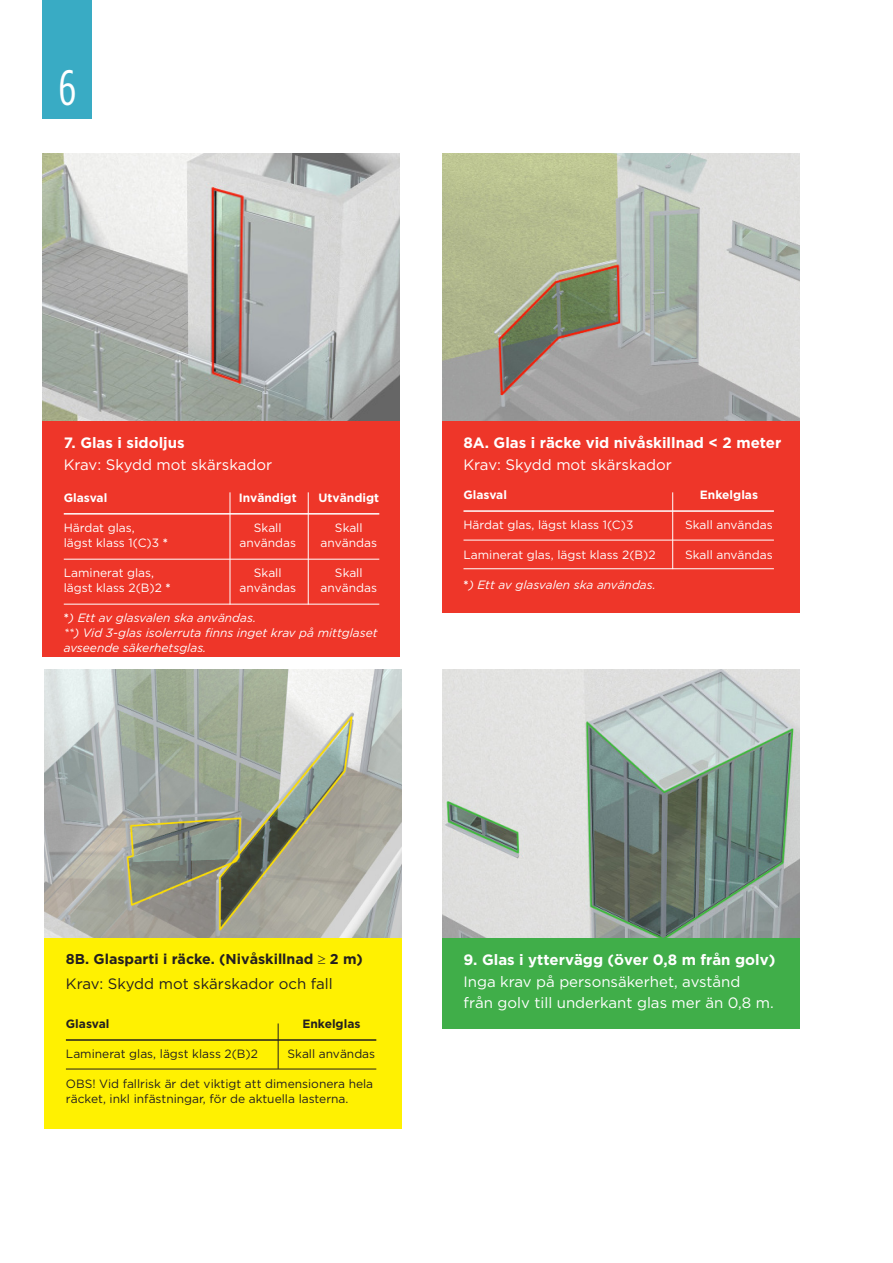
<style>
.page{position:relative;width:893px;height:1263px;background:#fff}
.page>*{position:absolute;margin:0;border:0;box-sizing:border-box;transform-origin:0 0}
.t1{font:49.95px "Gotham Cond";color:#fff}
.t2{font:15px "Gotham";color:#fff}
.t3{font:700 15px "Gotham";color:#fff}
.t4{font:15px "Gotham";color:#231f20}
.t5{font:700 14.25px "Gotham";color:#231f20}
.t6{font:12px "Gotham";color:#fff}
.t7{font:12px/15px "Gotham";color:#231f20}
.t8{font:italic 12px "Gotham";color:#fff}
.t9{font:700 12px "Gotham";color:#fff}
.t10{font:700 12px "Gotham";color:#231f20}
.s1{font-weight:700}
.s2{font-weight:700;font-style:normal}
</style>
<div class="page">
<div style="left:43px;top:421px;width:357px;height:236px;background:#ee3629"></div>
<div style="left:442px;top:421px;width:357px;height:191px;background:#ee3629"></div>
<div style="left:45px;top:937px;width:357px;height:192px;background:#fff101"></div>
<div style="left:442px;top:937px;width:357px;height:92px;background:#40ae49"></div>
<div style="left:43px;top:0;width:49px;height:119px;background:#39abc4"></div>
<img style="left:43px;top:153px;width:357px;height:268px">
<img style="left:442px;top:670px;width:357px;height:268px">
<img style="left:45px;top:670px;width:357px;height:268px">
<hr style="left:66px;top:1039px;width:310px;height:2px;background:#231f20">
<hr style="left:66px;top:1069px;width:310px;height:1px;background:#231f20">
<img style="left:442px;top:153px;width:357px;height:268px">
<hr style="left:463px;top:510px;width:311px;height:2px;background:#fff">
<hr style="left:463px;top:540px;width:311px;height:1px;background:#fff">
<hr style="left:463px;top:568px;width:311px;height:1px;background:#fff">
<hr style="left:672px;top:492px;width:1px;height:77px;background:#fff">
<hr style="left:278px;top:1023px;width:1px;height:46px;background:#231f20">
<hr style="left:64px;top:513px;width:315px;height:2px;background:#fff">
<hr style="left:64px;top:559px;width:315px;height:1px;background:#fff">
<hr style="left:64px;top:604px;width:315px;height:1px;background:#fff">
<hr style="left:308px;top:492px;width:1px;height:112px;background:#fff">
<hr style="left:230px;top:492px;width:1px;height:112px;background:#fff">
<h1 class="t1" style="left:58px;top:61px;width:19px">6</h1>
<p class="t3" style="left:64px;top:434px;width:122px">7. Glas i sidoljus</p>
<p class="t2" style="left:64px;top:457px;width:210px">Krav: Skydd mot skärskador</p>
<p class="t9" style="left:64px;top:491px;width:45px">Glasval</p>
<p class="t9" style="left:239px;top:491px;width:59px">Invändigt</p>
<p class="t9" style="left:318px;top:491px;width:62px">Utvändigt</p>
<p class="t6" style="left:64px;top:521px;width:72px">Härdat glas,</p>
<p class="t6" style="left:254px;top:521px;width:29px">Skall</p>
<p class="t6" style="left:335px;top:521px;width:29px">Skall</p>
<p class="t6" style="left:64px;top:536px;width:106px">lägst klass 1(C)3 <span class="s1">*</span></p>
<p class="t6" style="left:240px;top:536px;width:58px">användas</p>
<p class="t6" style="left:321px;top:536px;width:58px">användas</p>
<p class="t6" style="left:64px;top:566px;width:92px">Laminerat glas,</p>
<p class="t6" style="left:254px;top:566px;width:29px">Skall</p>
<p class="t6" style="left:335px;top:566px;width:29px">Skall</p>
<p class="t6" style="left:64px;top:581px;width:108px">lägst klass 2(B)2 <span class="s1">*</span></p>
<p class="t6" style="left:240px;top:581px;width:58px">användas</p>
<p class="t6" style="left:321px;top:581px;width:58px">användas</p>
<p class="t8" style="left:64px;top:611px;width:194px"><span class="s2">*</span>) Ett av glasvalen ska användas.</p>
<p class="t8" style="left:64px;top:626px;width:315px">**) Vid 3-glas isolerruta finns inget krav på mittglaset</p>
<p class="t8" style="left:64px;top:641px;width:144px">avseende säkerhetsglas.</p>
<p class="t3" style="left:463px;top:434px;width:319px">8A. Glas i räcke vid nivåskillnad &lt; 2 meter</p>
<p class="t2" style="left:463px;top:457px;width:210px">Krav: Skydd mot skärskador</p>
<p class="t9" style="left:463px;top:488px;width:45px">Glasval</p>
<p class="t9" style="left:700px;top:488px;width:60px">Enkelglas</p>
<p class="t6" style="left:463px;top:518px;width:171px">Härdat glas, lägst klass 1(C)3</p>
<p class="t6" style="left:685px;top:518px;width:89px">Skall användas</p>
<p class="t6" style="left:463px;top:548px;width:194px">Laminerat glas, lägst klass 2(B)2</p>
<p class="t6" style="left:685px;top:548px;width:89px">Skall användas</p>
<p class="t8" style="left:463px;top:578px;width:194px"><span class="s2">*</span>) Ett av glasvalen ska användas.</p>
<p class="t5" style="left:66px;top:951px;width:299px">8B. Glasparti i räcke. (Nivåskillnad ≥ 2 m)</p>
<p class="t4" style="left:66px;top:975px;width:268px">Krav: Skydd mot skärskador och fall</p>
<p class="t10" style="left:66px;top:1017px;width:45px">Glasval</p>
<p class="t10" style="left:302px;top:1017px;width:60px">Enkelglas</p>
<p class="t7" style="left:66px;top:1046px;width:194px">Laminerat glas, lägst klass 2(B)2</p>
<p class="t7" style="left:288px;top:1046px;width:89px">Skall användas</p>
<p class="t7" style="left:66px;top:1076px;width:309px">OBS! Vid fallrisk är det viktigt att dimensionera hela räcket, inkl infästningar, för de aktuella lasterna.</p>
<p class="t3" style="left:463px;top:951px;width:313px">9. Glas i yttervägg (över 0,8 m från golv)</p>
<p class="t2" style="left:463px;top:973px;width:278px">Inga krav på personsäkerhet, avstånd</p>
<p class="t2" style="left:463px;top:994px;width:312px">från golv till underkant glas mer än 0,8 m.</p>
</div>
